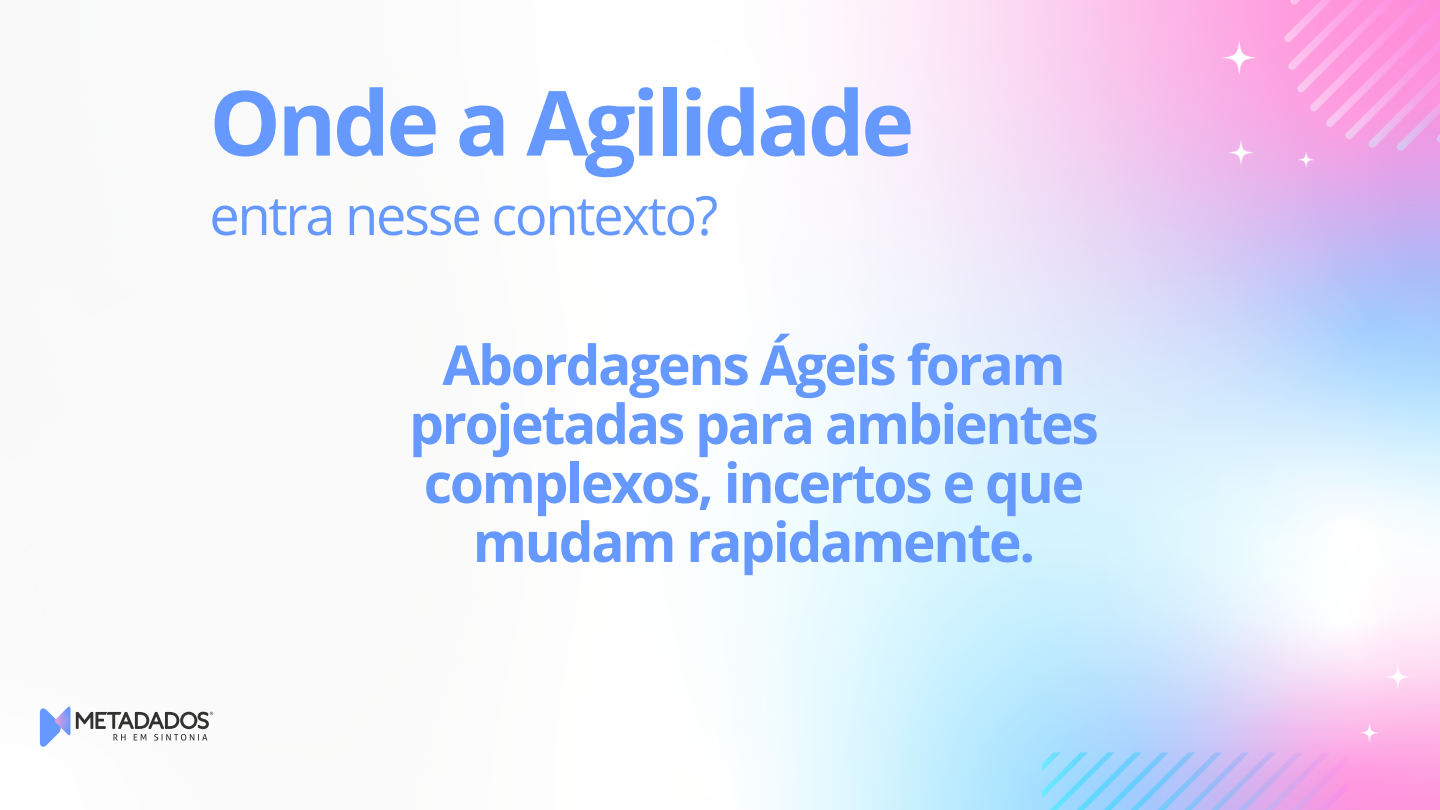
<style>
.page{position:relative;width:1440px;height:810px;background:#fff}
.page>*{position:absolute;margin:0;border:0;box-sizing:border-box;transform-origin:0 0}
.t1{font:700 90px "Open Sans";letter-spacing:-.04em;color:#69f}
.t2{font:700 55.1px/59px "Open Sans";letter-spacing:-.04em;color:#69f;text-align:center}
.t3{font:54px "Open Sans";letter-spacing:-.04em;color:#69f}
</style>
<div class="page">
<img style="left:39px;top:0;width:1401px;height:810px">
<svg style="left:40px;top:706px;width:30px;height:41px"></svg>
<svg style="left:76px;top:712px;width:137px;height:29px"></svg>
<p class="t1" style="left:209px;top:60px;width:706px">Onde a Agilidade</p>
<p class="t3" style="left:209px;top:177px;width:510px">entra nesse contexto?</p>
<p class="t2" style="left:409px;top:334px;width:691px">Abordagens Ágeis foram projetadas para ambientes complexos, incertos e que mudam rapidamente.</p>
</div>
